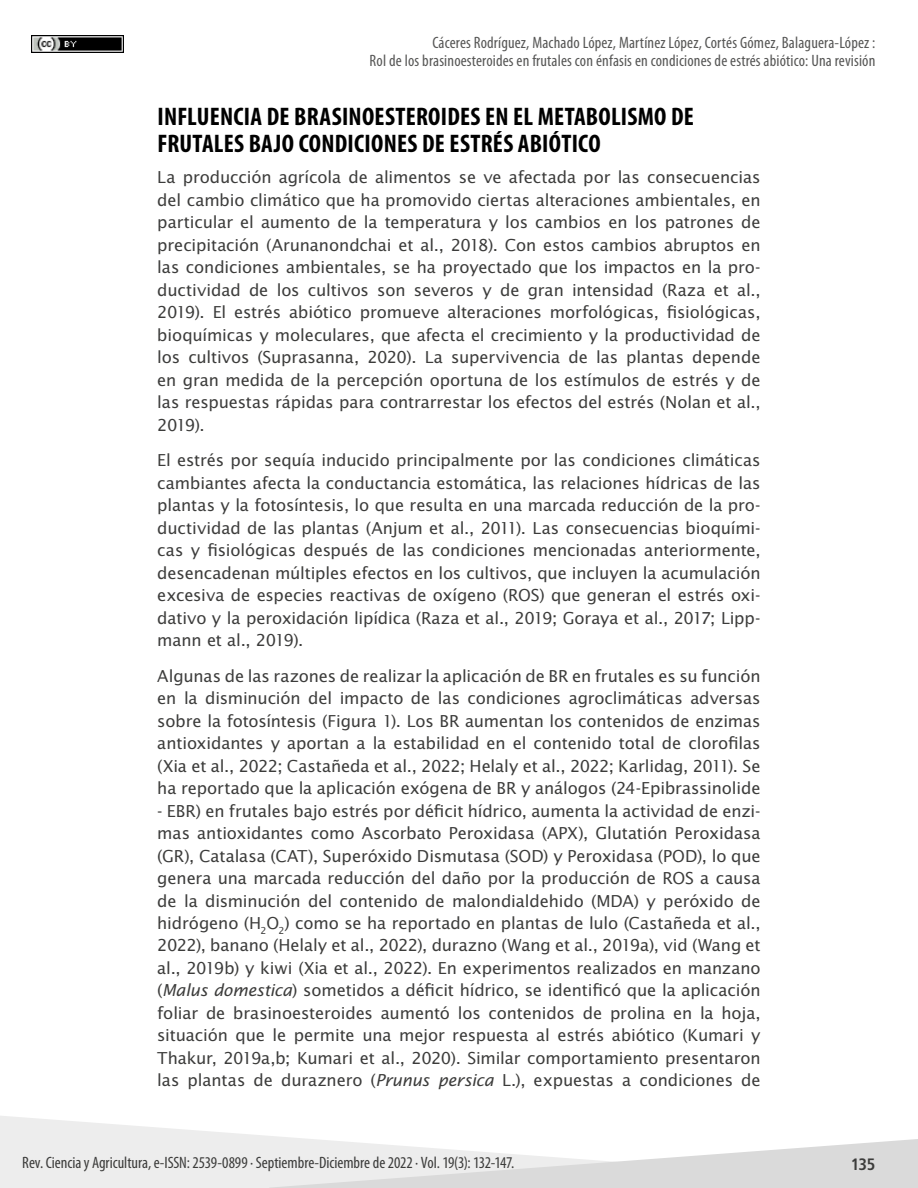
<style>
.page{position:relative;width:918px;height:1188px;background:#fff}
.page>*{position:absolute;margin:0;border:0;box-sizing:border-box;transform-origin:0 0}
.t1{font:700 condensed 25.5px/27px "Myriad Pro";letter-spacing:.01em;color:#000}
.t2{font:16.5px/22.5px "Lucida Sans Std";letter-spacing:-.005em;color:#3c3c3b;text-align:justify}
.t3{font:condensed 16.5px/18px "Myriad Pro";letter-spacing:.01em;color:#575756;text-align:right}
.t4{font:condensed 16.5px "Myriad Pro";letter-spacing:-.005em;color:#3c3c3b}
.t5{font:700 condensed 16.5px "Frutiger LT Std";color:#3c3c3b}
.s1{font-style:italic}
</style>
<div class="page">
<img style="left:31px;top:36px;width:92px;height:17px">
<svg style="left:0;top:1116px;width:305px;height:72px;fill:#ededed"></svg>
<svg style="left:269px;top:1139px;width:649px;height:49px"></svg>
<p class="t3" style="left:370px;top:33px;width:507px">Cáceres Rodríguez, Machado López, Martínez López, Cortés Gómez, Balaguera-López :<br>Rol de los brasinoesteroides en frutales con énfasis en condiciones de estrés abiótico: Una revisión</p>
<h1 class="t1" style="left:158px;top:103px;width:538px">INFLUENCIA DE BRASINOESTEROIDES EN EL METABOLISMO DE<br>FRUTALES BAJO CONDICIONES DE ESTRÉS ABIÓTICO</h1>
<p class="t2" style="left:157px;top:167px;width:605px">La producción agrícola de alimentos se ve afectada por las consecuencias del cambio climático que ha promovido ciertas alteraciones ambientales, en particular el aumento de la temperatura y los cambios en los patrones de precipitación (Arunanondchai et al., 2018). Con estos cambios abruptos en las condiciones ambientales, se ha proyectado que los impactos en la pro&shy;ductividad de los cultivos son severos y de gran intensidad (Raza et al., 2019). El estrés abiótico promueve alteraciones morfológicas, fisiológicas, bioquímicas y moleculares, que afecta el crecimiento y la productividad de los cultivos (Suprasanna, 2020). La supervivencia de las plantas depende en gran medida de la percepción oportuna de los estímulos de estrés y de las respuestas rápidas para contrarrestar los efectos del estrés (Nolan et al., 2019).</p>
<p class="t2" style="left:157px;top:449px;width:605px">El estrés por sequía inducido principalmente por las condiciones climáticas cambiantes afecta la conductancia estomática, las relaciones hídricas de las plantas y la fotosíntesis, lo que resulta en una marcada reducción de la pro&shy;ductividad de las plantas (Anjum et al., 2011). Las consecuencias bioquími&shy;cas y fisiológicas después de las condiciones mencionadas anteriormente, desencadenan múltiples efectos en los cultivos, que incluyen la acumulación excesiva de especies reactivas de oxígeno (ROS) que generan el estrés oxi&shy;dativo y la peroxidación lipídica (Raza et al., 2019; Goraya et al., 2017; Lipp&shy;mann et al., 2019).</p>
<p class="t2" style="left:157px;top:665px;width:605px">Algunas de las razones de realizar la aplicación de BR en frutales es su función en la disminución del impacto de las condiciones agroclimáticas adversas sobre la fotosíntesis (Figura 1). Los BR aumentan los contenidos de enzimas antioxidantes y aportan a la estabilidad en el contenido total de clorofilas (Xia et al., 2022; Castañeda et al., 2022; Helaly et al., 2022; Karlidag, 2011). Se ha reportado que la aplicación exógena de BR y análogos (24-Epibrassinolide</p>
<p class="t2" style="left:157px;top:800px;width:605px">- EBR) en frutales bajo estrés por déficit hídrico, aumenta la actividad de enzi&shy;mas antioxidantes como Ascorbato Peroxidasa (APX), Glutatión Peroxidasa (GR), Catalasa (CAT), Superóxido Dismutasa (SOD) y Peroxidasa (POD), lo que genera una marcada reducción del daño por la producción de ROS a causa de la disminución del contenido de malondialdehido (MDA) y peróxido de hidrógeno (H<sub>2</sub>O<sub>2</sub>) como se ha reportado en plantas de lulo (Castañeda et al., 2022), banano (Helaly et al., 2022), durazno (Wang et al., 2019a), vid (Wang et al., 2019b) y kiwi (Xia et al., 2022). En experimentos realizados en manzano (<span class="s1">Malus domestica</span>) sometidos a déficit hídrico, se identificó que la aplicación foliar de brasinoesteroides aumentó los contenidos de prolina en la hoja, situación que le permite una mejor respuesta al estrés abiótico (Kumari y Thakur, 2019a,b; Kumari et al., 2020). Similar comportamiento presentaron las plantas de duraznero (<span class="s1">Prunus persica</span> L.), expuestas a condiciones de</p>
<p class="t4" style="left:22px;top:1153px;width:494px">Rev. Ciencia y Agricultura, e-ISSN: 2539-0899 ∙ Septiembre-Diciembre de 2022 ∙ Vol. 19(3): 132-147.</p>
<p class="t5" style="left:851px;top:1154px;width:26px">135</p>
</div>
